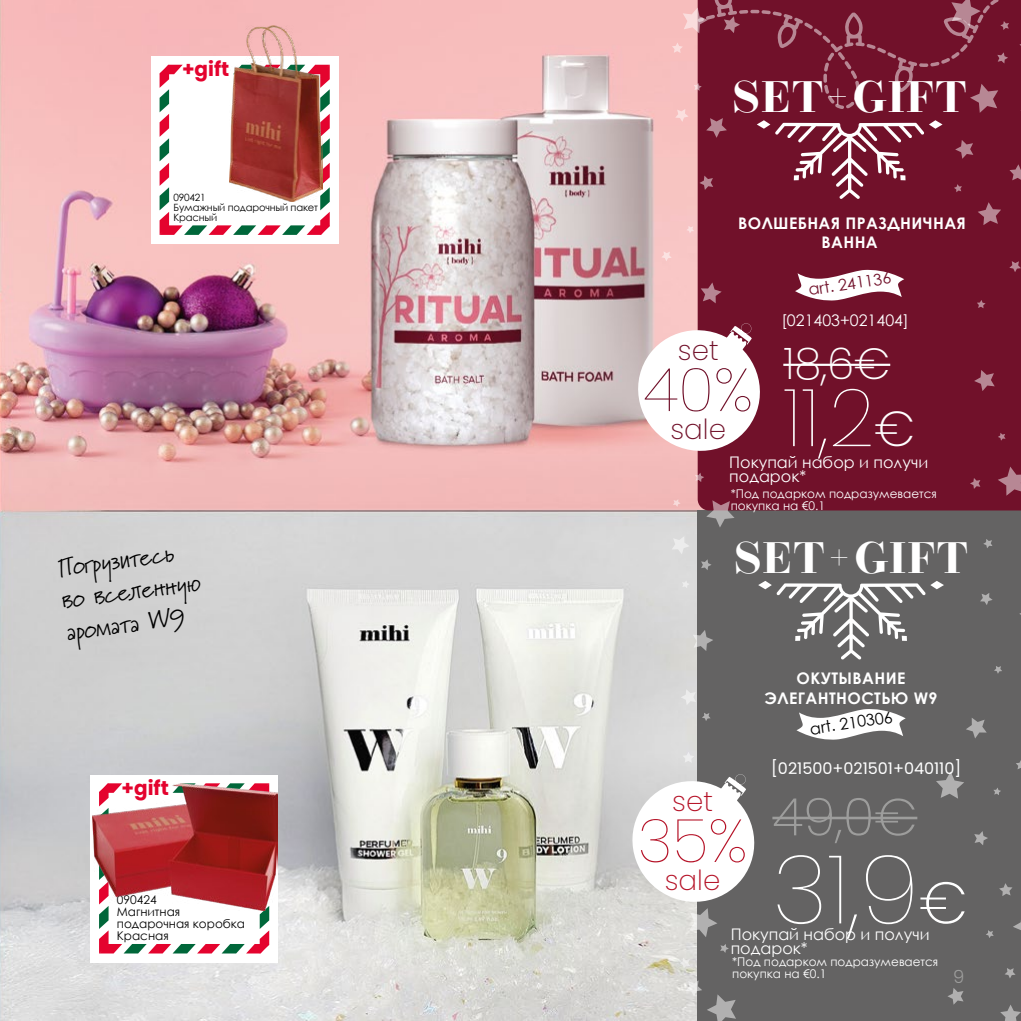
<style>
.page{position:relative;width:1021px;height:1021px;background:#fff}
.page>*{position:absolute;margin:0;border:0;box-sizing:border-box;transform-origin:0 0}
.t1{font:100 96px "Poppins";color:#fff}
.t2{font:100 80.6px "Poppins";color:#fff}
.t3{font:100 60.4px "Poppins";color:#71112a}
.t4{font:100 60.4px "Poppins";color:#b51227}
.t5{font:200 52px "Poppins";color:#9d9d9c}
.t6{font:700 44px "Operetta 12";letter-spacing:.025em;color:#fff}
.t7{font:200 43.6px "Poppins";color:#fff}
.t8{font:200 27.6px "Poppins";color:#71112a}
.t9{font:200 27.6px "Poppins";color:#b51227}
.t10{font:25.6px/32px "Marydale";color:#000}
.t11{font:700 20px "Poppins";color:#e4032e}
.t12{font:300 18px "Poppins";color:#9d9d9c}
.t13{font:16px/14px "Century Gothic";color:#fff}
.t14{font:700 16px/19.2px "Century Gothic";letter-spacing:.025em;color:#fff;text-align:center}
.t15{font:16px "Poppins";color:#fff}
.t16{font:16px "Century Gothic";color:#71112a}
.t17{font:16px "Century Gothic";color:#000}
.t18{font:12px/12px "Century Gothic";color:#fff}
.t19{font:12px/12px "Century Gothic";color:#000}
.t20{font:10px/10px "Century Gothic";letter-spacing:-.02em;color:#000}
.s1{font-weight:200;font-size:49.2px}
.s2{font-weight:200;font-size:58.6px}
</style>
<div class="page">
<img style="left:0;top:0;width:697px;height:1020px">
<div style="left:697px;top:510px;width:323px;height:510px;background:#646363"></div>
<div style="left:697px;top:233px;width:323px;height:277px;background:#71112a"></div>
<svg style="left:974px;top:370px;width:20px;height:21px"></svg>
<svg style="left:976px;top:300px;width:9px;height:8px"></svg>
<svg style="left:997px;top:433px;width:8px;height:7px"></svg>
<svg style="left:947px;top:988px;width:16px;height:16px"></svg>
<svg style="left:997px;top:466px;width:23px;height:29px"></svg>
<svg style="left:936px;top:771px;width:28px;height:27px"></svg>
<svg style="left:1009px;top:261px;width:11px;height:11px"></svg>
<svg style="left:1016px;top:762px;width:4px;height:7px"></svg>
<svg style="left:974px;top:831px;width:14px;height:14px"></svg>
<svg style="left:1000px;top:1005px;width:20px;height:15px"></svg>
<svg style="left:983px;top:539px;width:9px;height:9px"></svg>
<svg style="left:969px;top:478px;width:11px;height:11px"></svg>
<svg style="left:980px;top:593px;width:12px;height:12px"></svg>
<svg style="left:1005px;top:968px;width:10px;height:10px"></svg>
<svg style="left:994px;top:666px;width:8px;height:8px"></svg>
<svg style="left:986px;top:930px;width:7px;height:8px"></svg>
<svg style="left:966px;top:718px;width:20px;height:20px"></svg>
<svg style="left:999px;top:883px;width:13px;height:13px"></svg>
<svg style="left:1013px;top:923px;width:7px;height:7px"></svg>
<svg style="left:993px;top:788px;width:8px;height:7px"></svg>
<svg style="left:692px;top:630px;width:21px;height:21px"></svg>
<svg style="left:702px;top:713px;width:8px;height:8px"></svg>
<svg style="left:680px;top:689px;width:16px;height:16px"></svg>
<svg style="left:682px;top:580px;width:7px;height:8px"></svg>
<svg style="left:671px;top:536px;width:18px;height:18px"></svg>
<svg style="left:706px;top:500px;width:28px;height:27px"></svg>
<svg style="left:682px;top:751px;width:12px;height:12px"></svg>
<svg style="left:661px;top:251px;width:10px;height:10px"></svg>
<svg style="left:695px;top:472px;width:9px;height:10px"></svg>
<svg style="left:701px;top:559px;width:10px;height:11px"></svg>
<svg style="left:673px;top:499px;width:7px;height:8px"></svg>
<svg style="left:700px;top:282px;width:21px;height:21px"></svg>
<svg style="left:685px;top:980px;width:51px;height:40px"></svg>
<svg style="left:679px;top:957px;width:11px;height:11px"></svg>
<svg style="left:720px;top:944px;width:9px;height:8px"></svg>
<svg style="left:672px;top:0;width:349px;height:233px;background:#822b40"></svg>
<svg style="left:758px;top:581px;width:185px;height:78px"></svg>
<svg style="left:630px;top:322px;width:138px;height:136px"></svg>
<svg style="left:624px;top:773px;width:131px;height:164px"></svg>
<hr style="left:783px;top:364px;width:107px;height:2px;background:#fff">
<svg style="left:795px;top:269px;width:109px;height:32px"></svg>
<svg style="left:796px;top:709px;width:109px;height:31px"></svg>
<div style="left:151px;top:57px;width:187px;height:187px;background:#fff"></div>
<svg style="left:160px;top:65px;width:170px;height:170px"></svg>
<img style="left:230px;top:25px;width:92px;height:176px">
<div style="left:90px;top:775px;width:188px;height:187px;background:#fff"></div>
<svg style="left:99px;top:910px;width:170px;height:43px"></svg>
<img style="left:92px;top:783px;width:186px;height:127px">
<hr style="left:772px;top:816px;width:145px;height:3px;background:#9d9d9c">
<h3 class="t11" style="left:182px;top:57px;width:49px">+gift</h3>
<p class="t20" style="left:173px;top:192px;width:146px">090421<br>Бумажный подарочный пакет<br>Красный</p>
<h3 class="t10" style="left:55px;top:552px;width:141px;rotate:-8deg">Погрузитесь во вселенную аромата W9</h3>
<h3 class="t11" style="left:121px;top:776px;width:49px">+gift</h3>
<p class="t19" style="left:117px;top:893px;width:41px">090424</p>
<p class="t19" style="left:117px;top:905px;width:130px">Магнитная подарочная коробка<br>Красная</p>
<h3 class="t6" style="left:732px;top:71px;width:236px">SET+GIFT</h3>
<h3 class="t14" style="left:738px;top:213px;width:229px">ВОЛШЕБНАЯ ПРАЗДНИЧНАЯ<br>ВАННА</h3>
<h3 class="t16" style="left:806px;top:279px;width:85px;rotate:-9deg">art. 241136</h3>
<h3 class="t13" style="left:781px;top:313px;width:129px">[021403+021404]</h3>
<h3 class="t8" style="left:678px;top:334px;width:42px">set</h3>
<h3 class="t7" style="left:783px;top:339px;width:108px">18,6€</h3>
<h3 class="t3" style="left:643px;top:355px;width:111px">40%</h3>
<h3 class="t8" style="left:670px;top:413px;width:57px">sale</h3>
<h2 class="t2" style="left:783px;top:371px;width:133px">11,2<span class="s1">€</span></h2>
<h3 class="t13" style="left:729px;top:455px;width:200px">Покупай набор и получи подарок*</h3>
<p class="t18" style="left:730px;top:487px;width:208px">*Под подарком подразумевается покупка на €0.1</p>
<h3 class="t6" style="left:733px;top:532px;width:236px">SET+GIFT</h3>
<h3 class="t14" style="left:764px;top:668px;width:174px">ОКУТЫВАНИЕ<br>ЭЛЕГАНТНОСТЬЮ W9</h3>
<h3 class="t17" style="left:808px;top:718px;width:85px;rotate:-9deg">art. 210306</h3>
<h3 class="t15" style="left:771px;top:759px;width:191px">[021500+021501+040110]</h3>
<h3 class="t9" style="left:672px;top:785px;width:42px">set</h3>
<h3 class="t5" style="left:772px;top:787px;width:146px">49,0€</h3>
<h3 class="t4" style="left:637px;top:805px;width:111px">35%</h3>
<h3 class="t9" style="left:664px;top:863px;width:57px">sale</h3>
<h1 class="t1" style="left:772px;top:834px;width:197px">31,9<span class="s2">€</span></h1>
<h3 class="t13" style="left:730px;top:926px;width:200px">Покупай набор и получи подарок*</h3>
<p class="t18" style="left:732px;top:955px;width:208px">*Под подарком подразумевается покупка на €0.1</p>
<h3 class="t12" style="left:953px;top:966px;width:13px">9</h3>
</div>
